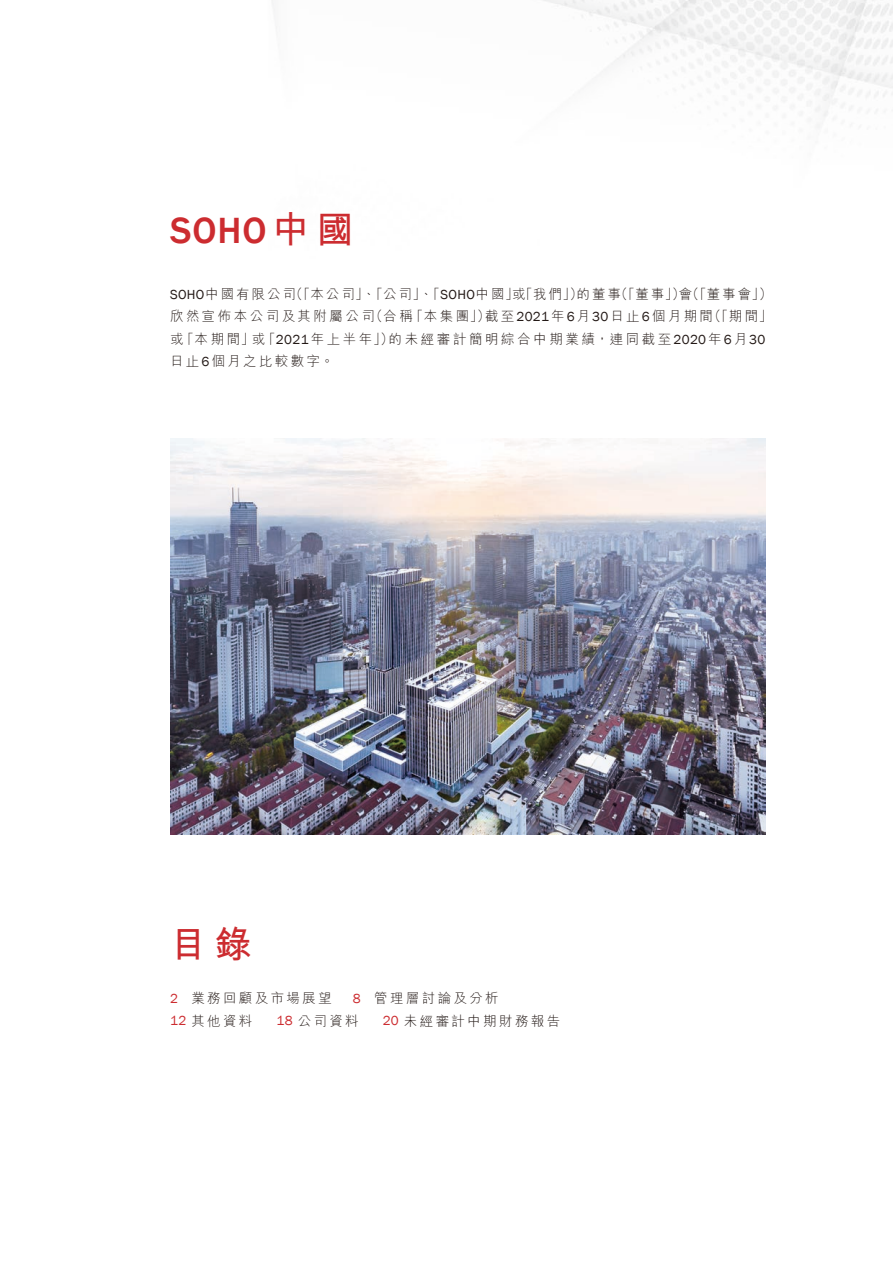
<style>
.page{position:relative;width:893px;height:1263px;background:#fff}
.page>*{position:absolute;margin:0;border:0;box-sizing:border-box;transform-origin:0 0}
.t1{font:500 37.5px "Franklin Gothic";color:#cc2c30}
.t2{font:700 37.5px "M Hei HK";color:#cc2c30}
.t3{font:300 13.5px/22.5px "M Hei HK";letter-spacing:.175em;color:#231916}
.s1{font-family:"M Hei HK";font-weight:700}
.s2{font-family:"Franklin Gothic";font-weight:400}
.s3{font-family:"Franklin Gothic";font-weight:400;color:#cc2c30}
</style>
<div class="page">
<img style="left:272px;top:0;width:621px;height:835px">
<img style="left:170px;top:438px;width:595px;height:397px">
<h1 class="t1" style="left:170px;top:208px;width:185px">SOHO<span class="s1">中國</span></h1>
<p class="t3" style="left:170px;top:282px;width:604px"><span class="s2">SOHO</span>中國有限公司（「本公司」、「公司」、「<span class="s2">SOHO</span>中國」或「我們」）的董事（「董事」）會（「董事會」）欣然宣佈本公司及其附屬公司（合稱「本集團」）截至<span class="s2">2021</span>年<span class="s2">6</span>月<span class="s2">30</span>日止<span class="s2">6</span>個月期間（「期間」或「本期間」或「<span class="s2">2021</span>年上半年」）的未經審計簡明綜合中期業績，連同截至<span class="s2">2020</span>年<span class="s2">6</span>月<span class="s2">30</span>日止<span class="s2">6</span>個月之比較數字。</p>
<h1 class="t2" style="left:170px;top:917px;width:83px">目錄</h1>
<p class="t3" style="left:170px;top:987px;width:163px"><span class="s3">2</span> 業務回顧及市場展望</p>
<p class="t3" style="left:353px;top:987px;width:147px"><span class="s3">8</span> 管理層討論及分析</p>
<p class="t3" style="left:170px;top:1009px;width:84px"><span class="s3">12</span> 其他資料</p>
<p class="t3" style="left:276px;top:1009px;width:84px"><span class="s3">18</span> 公司資料</p>
<p class="t3" style="left:383px;top:1009px;width:179px"><span class="s3">20</span> 未經審計中期財務報告</p>
</div>
